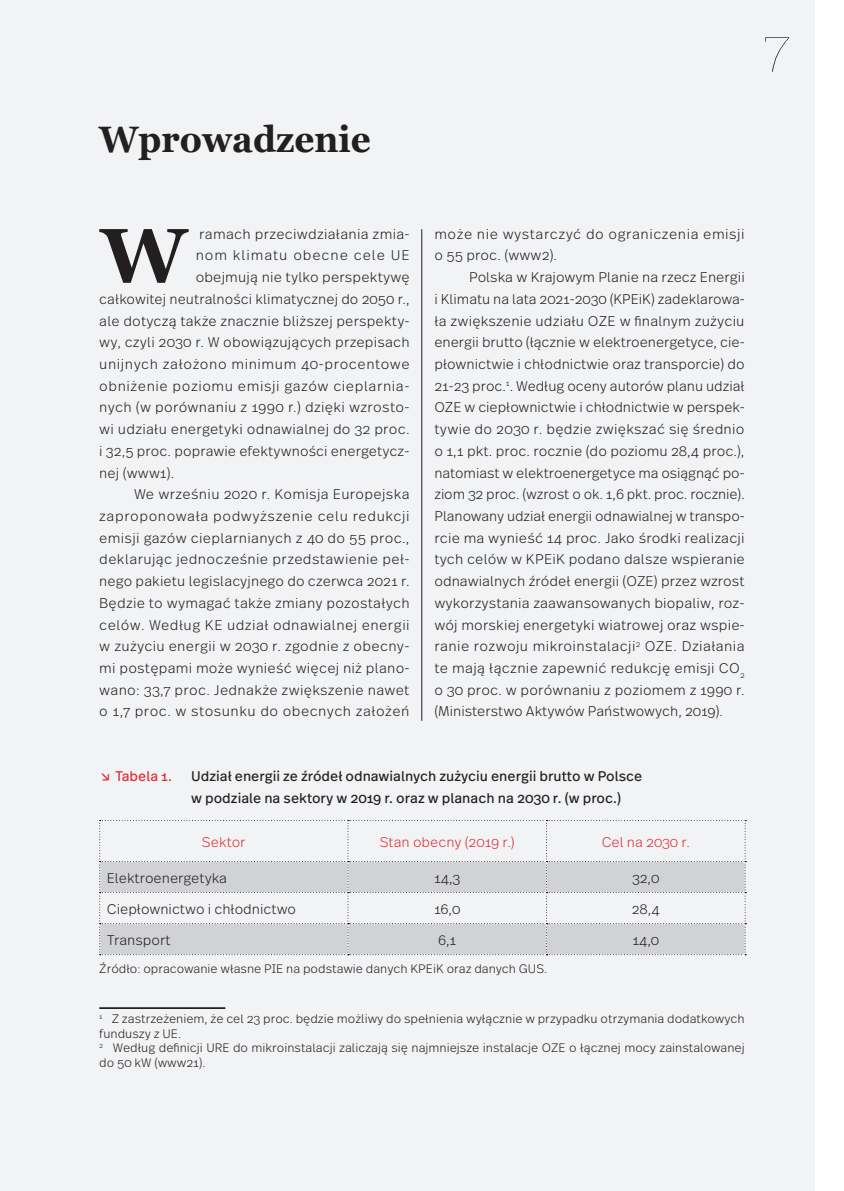
<style>
.page{position:relative;width:844px;height:1191px;background:#fff}
.page>*{position:absolute;margin:0;border:0;box-sizing:border-box;transform-origin:0 0}
.t1{font:700 76.65px "Georgia";color:#231f20}
.t2{font:100 61.25px "Real Text Pro";color:#231f20}
.t3{font:700 36.75px "Georgia";color:#231f20;scale:.95 1}
.t4{font:300 14px/21.7px "Real Text Pro";letter-spacing:.015em;color:#231f20;text-align:justify}
.t5{font:14px/21.7px "Real Text Pro";color:#231f20}
.t6{font:300 14px "Real Text Pro";letter-spacing:.04em;color:#231f20}
.t7{font:300 14px/21.7px "Real Text Pro";letter-spacing:.035em;color:#231f20}
.t8{font:300 14px "Real Text Pro";color:#dd2e39}
.t9{font:300 14px "Real Text Pro";letter-spacing:.065em;color:#231f20}
.t10{font:14px "Real Text Pro";color:#dd2e39}
.t11{font:300 12.25px/14.7px "Real Text Pro";color:#231f20}
</style>
<div class="page">
<div style="left:0;top:0;width:814px;height:1191px;background:#f2f3f4"></div>
<hr style="left:99px;top:1007px;width:126px;height:2px;background:#231f20">
<svg style="left:99px;top:820px;width:647px;height:135px"></svg>
<hr style="left:421px;top:229px;width:1px;height:492px;background:#231f20">
<h3 class="t3" style="left:99px;top:115px;width:287px">Wprowadzenie</h3>
<h2 class="t2" style="left:757px;top:6px;width:38px">7</h2>
<h1 class="t1" style="left:101px;top:206px;width:88px">W</h1>
<p class="t4" style="left:199px;top:222px;width:212px">ramach przeciwdziałania zmia-</p>
<p class="t9" style="left:196px;top:246px;width:215px">nom klimatu obecne cele UE</p>
<p class="t4" style="left:196px;top:266px;width:215px">obejmują nie tylko perspektywę</p>
<p class="t4" style="left:99px;top:287px;width:312px">całkowitej neutralności klimatycznej do 2050 r.,</p>
<p class="t4" style="left:99px;top:309px;width:312px">ale dotyczą także znacznie bliższej perspekty-</p>
<p class="t4" style="left:99px;top:331px;width:312px">wy, czyli 2030 r. W obowiązujących przepisach</p>
<p class="t6" style="left:99px;top:354px;width:312px">unijnych założono minimum 40-procentowe</p>
<p class="t6" style="left:99px;top:376px;width:312px">obniżenie poziomu emisji gazów cieplarnia-</p>
<p class="t4" style="left:99px;top:396px;width:312px">nych (w porównaniu z 1990 r.) dzięki wzrosto-</p>
<p class="t4" style="left:99px;top:418px;width:312px">wi udziału energetyki odnawialnej do 32 proc.</p>
<p class="t4" style="left:99px;top:439px;width:312px">i 32,5 proc. poprawie efektywności energetycz-</p>
<p class="t4" style="left:99px;top:461px;width:76px">nej (www1).</p>
<p class="t4" style="left:134px;top:483px;width:277px">We wrześniu 2020 r. Komisja Europejska</p>
<p class="t6" style="left:99px;top:506px;width:311px">zaproponowała podwyższenie celu redukcji</p>
<p class="t4" style="left:99px;top:526px;width:311px">emisji gazów cieplarnianych z 40 do 55 proc.,</p>
<p class="t4" style="left:99px;top:548px;width:312px">deklarując jednocześnie przedstawienie peł-</p>
<p class="t4" style="left:99px;top:569px;width:312px">nego pakietu legislacyjnego do czerwca 2021 r.</p>
<p class="t4" style="left:99px;top:591px;width:312px">Będzie to wymagać także zmiany pozostałych</p>
<p class="t4" style="left:99px;top:613px;width:312px">celów. Według KE udział odnawialnej energii</p>
<p class="t4" style="left:99px;top:635px;width:312px">w zużyciu energii w 2030 r. zgodnie z obecny-</p>
<p class="t4" style="left:99px;top:656px;width:312px">mi postępami może wynieść więcej niż plano-</p>
<p class="t4" style="left:99px;top:678px;width:312px">wano: 33,7 proc. Jednakże zwiększenie nawet</p>
<p class="t7" style="left:99px;top:700px;width:311px">o 1,7 proc. w stosunku do obecnych założeń</p>
<p class="t7" style="left:434px;top:222px;width:312px">może nie wystarczyć do ograniczenia emisji o 55 proc. (www2).</p>
<p class="t4" style="left:434px;top:266px;width:312px;text-indent:35px">Polska w Krajowym Planie na rzecz Energii i Klimatu na lata 2021-2030 (KPEiK) zadeklarowa&shy;ła zwiększenie udziału OZE w finalnym zużyciu energii brutto (łącznie w elektroenergetyce, cie&shy;płownictwie i chłodnictwie oraz transporcie) do 21-23 proc.<sup>1</sup>. Według oceny autorów planu udział OZE w ciepłownictwie i chłodnictwie w perspek&shy;tywie do 2030 r. będzie zwiększać się średnio o 1,1 pkt. proc. rocznie (do poziomu 28,4 proc.), natomiast w elektroenergetyce ma osiągnąć po&shy;ziom 32 proc. (wzrost o ok. 1,6 pkt. proc. rocznie).<br>Planowany udział energii odnawialnej w transpo&shy;rcie ma wynieść 14 proc. Jako środki realizacji tych celów w KPEiK podano dalsze wspieranie odnawialnych źródeł energii (OZE) przez wzrost wykorzystania zaawansowanych biopaliw, roz&shy;wój morskiej energetyki wiatrowej oraz wspie&shy;ranie rozwoju mikroinstalacji<sup>2</sup> OZE. Działania te mają łącznie zapewnić redukcję emisji CO<sub>2 </sub>o 30 proc. w porównaniu z poziomem z 1990 r. (Ministerstwo Aktywów Państwowych, 2019).</p>
<p class="t10" style="left:99px;top:767px;width:74px">↘ Tabela 1.</p>
<p class="t5" style="left:191px;top:765px;width:452px">Udział energii ze źródeł odnawialnych zużyciu energii brutto w Polsce w podziale na sektory w 2019 r. oraz w planach na 2030 r. (w proc.)</p>
<p class="t8" style="left:202px;top:832px;width:45px">Sektor</p>
<p class="t8" style="left:380px;top:832px;width:136px">Stan obecny (2019 r.)</p>
<p class="t8" style="left:601px;top:832px;width:90px">Cel na 2030 r.</p>
<p class="t4" style="left:107px;top:866px;width:122px">Elektroenergetyka</p>
<p class="t4" style="left:434px;top:866px;width:28px">14,3</p>
<p class="t4" style="left:632px;top:866px;width:29px">32,0</p>
<p class="t4" style="left:107px;top:897px;width:191px">Ciepłownictwo i chłodnictwo</p>
<p class="t4" style="left:434px;top:897px;width:28px">16,0</p>
<p class="t4" style="left:631px;top:897px;width:29px">28,4</p>
<p class="t4" style="left:107px;top:928px;width:65px">Transport</p>
<p class="t4" style="left:438px;top:928px;width:20px">6,1</p>
<p class="t4" style="left:632px;top:928px;width:28px">14,0</p>
<p class="t11" style="left:99px;top:960px;width:449px">Źródło: opracowanie własne PIE na podstawie danych KPEiK oraz danych GUS.</p>
<p class="t11" style="left:99px;top:1010px;width:646px"><sup>1</sup> Z zastrzeżeniem, że cel 23 proc. będzie możliwy do spełnienia wyłącznie w przypadku otrzymania dodatkowych funduszy z UE.<br><sup>2</sup> Według definicji URE do mikroinstalacji zaliczają się najmniejsze instalacje OZE o łącznej mocy zainstalowanej do 50 kW (www21).</p>
</div>
